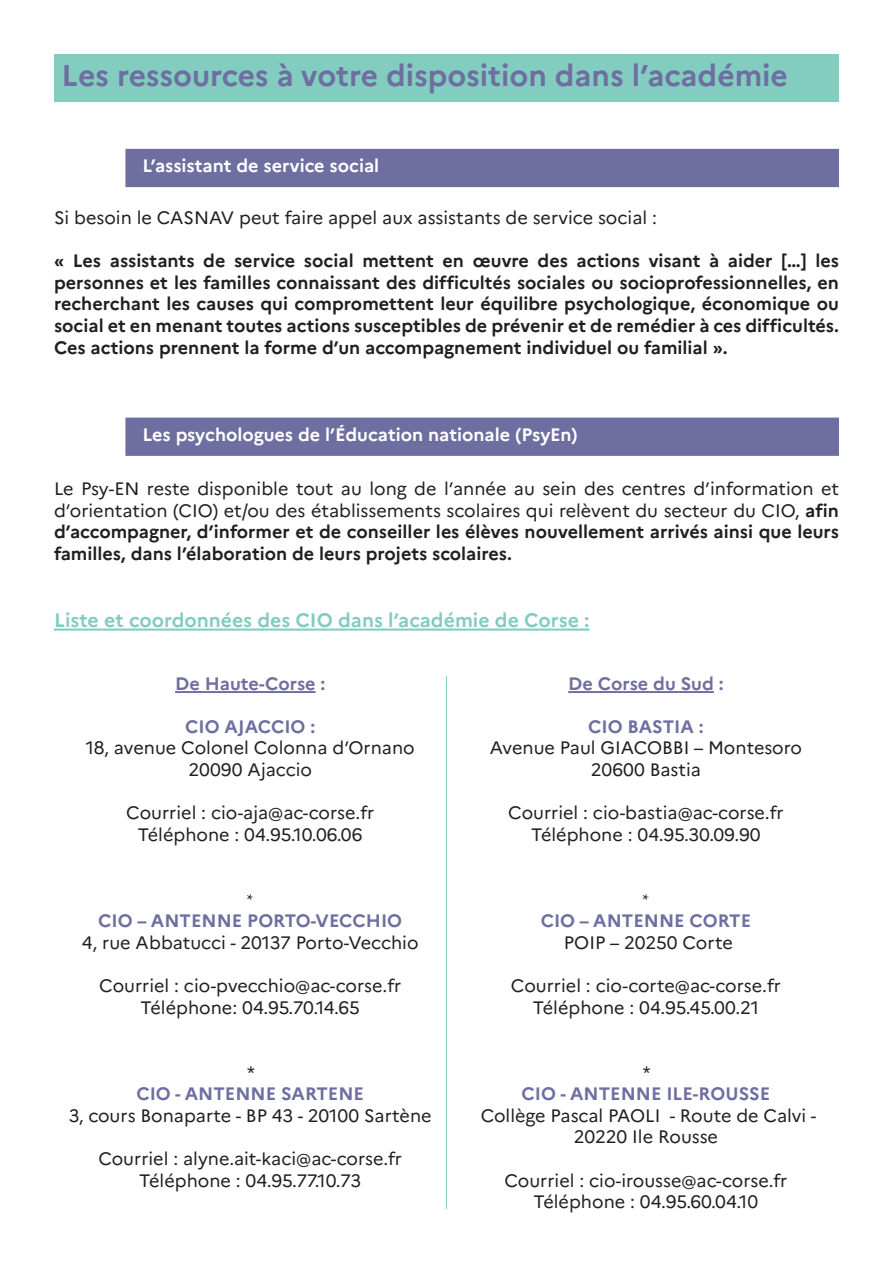
<style>
.page{position:relative;width:893px;height:1263px;background:#fff}
.page>*{position:absolute;margin:0;border:0;box-sizing:border-box;transform-origin:0 0}
.t1{font:700 30px "Marianne";color:#6e6ea0}
.t2{font:700 19.5px "Marianne";color:#82cdc0}
.t3{font:18px/21.6px "Marianne";color:#231f20;text-align:justify}
.t4{font:700 18px/21.6px "Marianne";color:#231f20;text-align:justify}
.t5{font:700 18px "Marianne";color:#6e6ea0}
.t6{font:700 18px "Marianne";color:#fff}
.t7{font:18px "Minion Pro";color:#231f20}
.s1{font-weight:700}
</style>
<div class="page">
<div style="left:54px;top:54px;width:785px;height:48px;background:#82cdc0"></div>
<div style="left:125px;top:149px;width:714px;height:38px;background:#6e6ea0"></div>
<div style="left:125px;top:418px;width:714px;height:38px;background:#6e6ea0;border:2px solid #6e6ea0"></div>
<hr style="left:54px;top:628px;width:535px;height:3px;background:#82cdc0">
<hr style="left:175px;top:691px;width:141px;height:2px;background:#6e6ea0">
<hr style="left:568px;top:691px;width:146px;height:2px;background:#6e6ea0">
<hr style="left:446px;top:676px;width:1px;height:533px;background:#82cdc0">
<p class="t1" style="left:62px;top:57px;width:728px">Les ressources à votre disposition dans l’académie</p>
<p class="t6" style="left:142px;top:154px;width:238px">L’assistant de service social</p>
<p class="t3" style="left:54px;top:207px;width:604px">Si besoin le CASNAV peut faire appel aux assistants de service social :</p>
<p class="t4" style="left:54px;top:250px;width:786px">« Les assistants de service social mettent en œuvre des actions visant à aider […] les personnes et les familles connaissant des difficultés sociales ou socioprofessionnelles, en recherchant les causes qui compromettent leur équilibre psychologique, économique ou social et en menant toutes actions susceptibles de prévenir et de remédier à ces difficultés.<br>Ces actions prennent la forme d’un accompagnement individuel ou familial ».</p>
<p class="t6" style="left:142px;top:423px;width:437px">Les psychologues de l’Éducation nationale (PsyEn)</p>
<p class="t3" style="left:54px;top:478px;width:786px">Le Psy-EN reste disponible tout au long de l’année au sein des centres d’information et d’orientation (CIO) et/ou des établissements scolaires qui relèvent du secteur du CIO, <span class="s1">afin d’accompagner, d’informer et de conseiller les élèves nouvellement arrivés ainsi que leurs familles, dans l’élaboration de leurs projets scolaires.</span></p>
<p class="t2" style="left:54px;top:608px;width:537px">Liste et coordonnées des CIO dans l’académie de Corse :</p>
<p class="t5" style="left:175px;top:672px;width:152px">De Haute-Corse :</p>
<p class="t5" style="left:185px;top:715px;width:132px">CIO AJACCIO :</p>
<p class="t3" style="left:86px;top:737px;width:331px">18, avenue Colonel Colonna d’Ornano</p>
<p class="t3" style="left:188px;top:759px;width:125px">20090 Ajaccio</p>
<p class="t3" style="left:126px;top:802px;width:249px">Courriel : cio-aja@ac-corse.fr</p>
<p class="t3" style="left:138px;top:824px;width:226px">Téléphone : 04.95.10.06.06</p>
<p class="t7" style="left:247px;top:888px;width:9px">*</p>
<p class="t5" style="left:98px;top:910px;width:305px">CIO – ANTENNE PORTO-VECCHIO</p>
<p class="t3" style="left:82px;top:932px;width:338px">4, rue Abbatucci - 20137 Porto-Vecchio</p>
<p class="t3" style="left:99px;top:975px;width:303px">Courriel : cio-pvecchio@ac-corse.fr</p>
<p class="t3" style="left:141px;top:996px;width:221px">Téléphone: 04.95.70.14.65</p>
<p class="t3" style="left:247px;top:1061px;width:9px">*</p>
<p class="t5" style="left:136px;top:1083px;width:229px">CIO - ANTENNE SARTENE</p>
<p class="t3" style="left:69px;top:1104px;width:364px">3, cours Bonaparte - BP 43 - 20100 Sartène</p>
<p class="t3" style="left:98px;top:1148px;width:305px">Courriel : alyne.ait-kaci@ac-corse.fr</p>
<p class="t3" style="left:139px;top:1169px;width:224px">Téléphone : 04.95.77.10.73</p>
<p class="t5" style="left:568px;top:672px;width:157px">De Corse du Sud :</p>
<p class="t5" style="left:588px;top:715px;width:117px">CIO BASTIA :</p>
<p class="t3" style="left:490px;top:737px;width:314px">Avenue Paul GIACOBBI – Montesoro</p>
<p class="t3" style="left:591px;top:759px;width:112px">20600 Bastia</p>
<p class="t3" style="left:508px;top:802px;width:277px">Courriel : cio-bastia@ac-corse.fr</p>
<p class="t3" style="left:531px;top:824px;width:231px">Téléphone : 04.95.30.09.90</p>
<p class="t7" style="left:642px;top:888px;width:9px">*</p>
<p class="t5" style="left:541px;top:910px;width:212px">CIO – ANTENNE CORTE</p>
<p class="t3" style="left:564px;top:932px;width:171px">POIP – 20250 Corte</p>
<p class="t3" style="left:511px;top:975px;width:271px">Courriel : cio-corte@ac-corse.fr</p>
<p class="t3" style="left:533px;top:996px;width:228px">Téléphone : 04.95.45.00.21</p>
<p class="t3" style="left:643px;top:1061px;width:9px">*</p>
<p class="t5" style="left:522px;top:1083px;width:250px">CIO - ANTENNE ILE-ROUSSE</p>
<p class="t3" style="left:481px;top:1104px;width:337px;text-align:center">Collège Pascal PAOLI - Route de Calvi -<br>20220 Ile Rousse</p>
<p class="t3" style="left:504px;top:1169px;width:284px">Courriel : cio-irousse@ac-corse.fr</p>
<p class="t3" style="left:533px;top:1191px;width:226px">Téléphone : 04.95.60.04.10</p>
</div>
